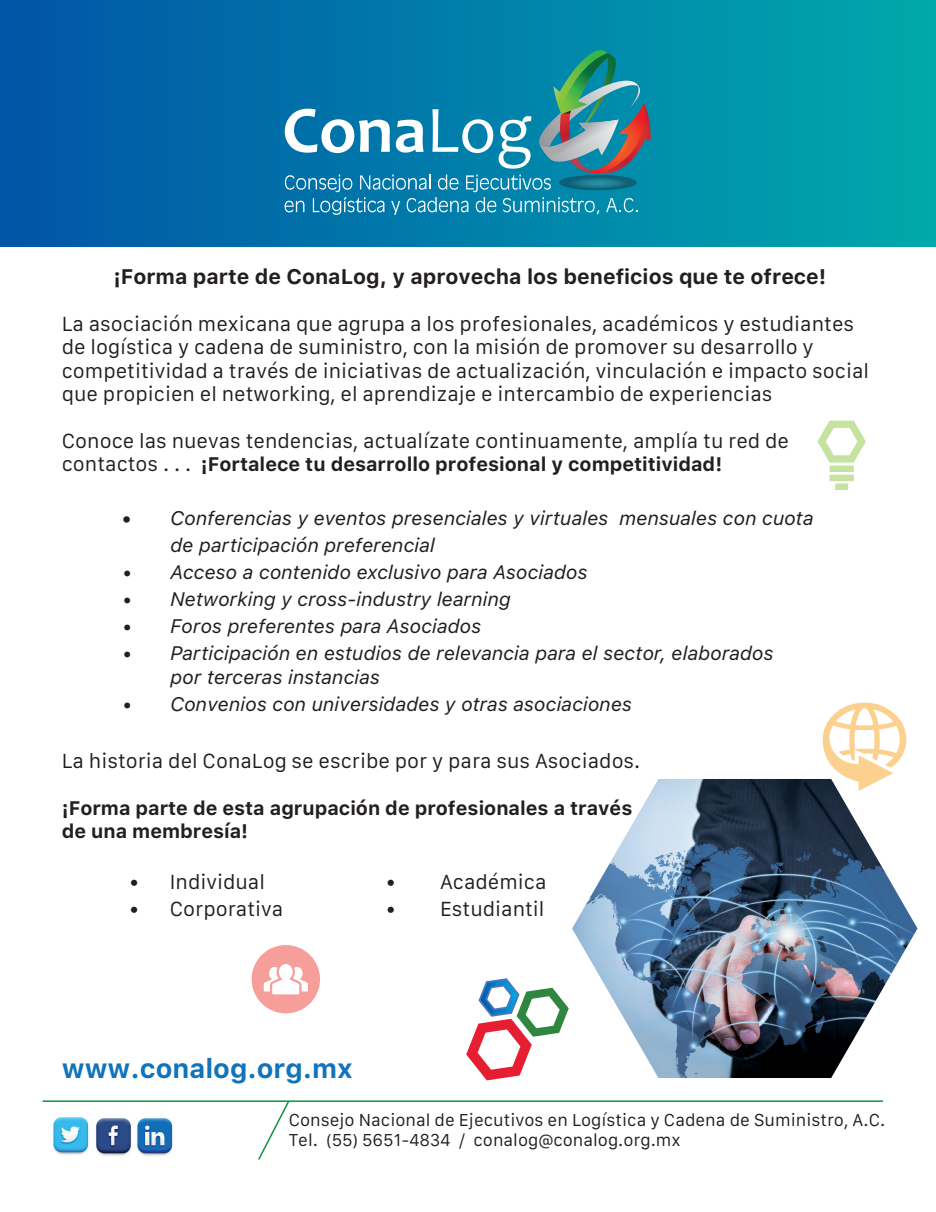
<style>
.page{position:relative;width:936px;height:1212px;background:#fff}
.page>*{position:absolute;margin:0;border:0;box-sizing:border-box;transform-origin:0 0}
.t1{font:700 27px "Galvji";color:#1074bc}
.t2{font:700 21px "Galvji";color:#231f20}
.t3{font:19.5px/23.4px "Galvji";color:#231f20}
.t4{font:italic 19.5px/27px "Galvji";color:#231f20}
.t5{font:700 19.5px/23.4px "Galvji";color:#231f20}
.t6{font:16.5px/19.8px "Galvji";color:#231f20}
.s1{font-weight:700}
.s2{font-weight:700;font-style:normal}
</style>
<div class="page">
<div style="left:0;top:0;width:935px;height:246px;background:linear-gradient(to right,#0154a7,#00a9ac)"></div>
<hr style="left:43px;top:1100px;width:839px;height:2px;background:#0d9344">
<svg style="left:257px;top:1100px;width:34px;height:60px"></svg>
<img style="left:572px;top:779px;width:345px;height:299px">
<svg style="left:817px;top:421px;width:48px;height:69px"></svg>
<svg style="left:251px;top:945px;width:69px;height:68px"></svg>
<svg style="left:466px;top:978px;width:102px;height:102px"></svg>
<svg style="left:284px;top:50px;width:367px;height:165px;background:#298bac"></svg>
<svg style="left:822px;top:702px;width:84px;height:89px"></svg>
<img style="left:53px;top:1117px;width:36px;height:38px">
<img style="left:96px;top:1118px;width:77px;height:38px">
<p class="t2" style="left:113px;top:264px;width:714px">¡Forma parte de ConaLog, y aprovecha los beneficios que te ofrece!</p>
<p class="t3" style="left:62px;top:313px;width:808px">La asociación mexicana que agrupa a los profesionales, académicos y estudiantes de logística y cadena de suministro, con la misión de promover su desarrollo y competitividad a través de iniciativas de actualización, vinculación e impacto social que propicien el networking, el aprendizaje e intercambio de experiencias</p>
<p class="t3" style="left:62px;top:430px;width:728px">Conoce las nuevas tendencias, actualízate continuamente, amplía tu red de contactos . . . <span class="s1">¡Fortalece tu desarrollo profesional y competitividad!</span></p>
<p class="t4" style="left:170px;top:505px;width:644px;text-indent:-48px"><span class="s2">•</span> Conferencias y eventos presenciales y virtuales mensuales con cuota de participación preferencial</p>
<p class="t4" style="left:122px;top:559px;width:467px">• Acceso a contenido exclusivo para Asociados</p>
<p class="t4" style="left:122px;top:586px;width:390px">• Networking y cross-industry learning</p>
<p class="t4" style="left:122px;top:613px;width:360px">• Foros preferentes para Asociados</p>
<p class="t4" style="left:170px;top:642px;width:604px;line-height:23.4px;text-indent:-48px">• Participación en estudios de relevancia para el sector, elaborados por terceras instancias</p>
<p class="t4" style="left:122px;top:691px;width:511px">• Convenios con universidades y otras asociaciones</p>
<p class="t3" style="left:62px;top:750px;width:580px">La historia del ConaLog se escribe por y para sus Asociados.</p>
<p class="t5" style="left:62px;top:796px;width:572px">¡Forma parte de esta agrupación de profesionales a través de una membresía!</p>
<p class="t3" style="left:129px;top:870px;width:137px">• Individual</p>
<p class="t3" style="left:386px;top:870px;width:162px">• Académica</p>
<p class="t3" style="left:129px;top:897px;width:155px">• Corporativa</p>
<p class="t3" style="left:386px;top:897px;width:160px">• Estudiantil</p>
<h1 class="t1" style="left:62px;top:1052px;width:293px">www.conalog.org.mx</h1>
<p class="t6" style="left:289px;top:1111px;width:598px">Consejo Nacional de Ejecutivos en Logística y Cadena de Suministro, A.C.<br>Tel. (55) 5651-4834 / conalog@conalog.org.mx</p>
</div>
